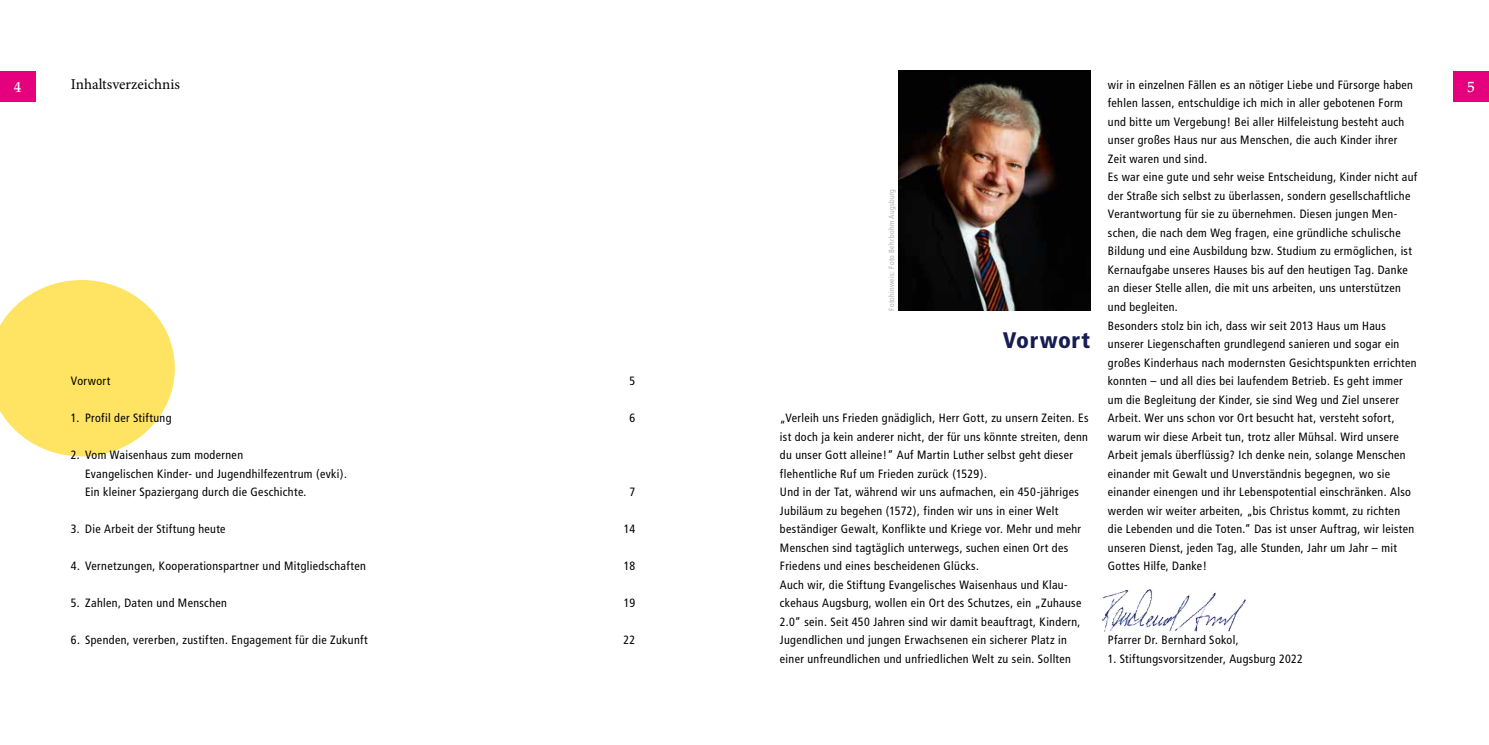
<style>
.page{position:relative;width:1489px;height:745px;background:#fff}
.page>*{position:absolute;margin:0;border:0;box-sizing:border-box;transform-origin:0 0}
.t1{font:900 condensed 22.5px "Frutiger";letter-spacing:.025em;color:#171d53}
.t2{font:15px "Minion Pro";color:#000}
.t3{font:500 15px "Palatino";color:#fff}
.t4{font:condensed 12px/18.5px "Frutiger";letter-spacing:.03em;color:#000}
.t5{font:condensed 7.5px "Frutiger";letter-spacing:.045em;color:#afafaf}
</style>
<div class="page">
<div style="left:0;top:71px;width:35px;height:31px;background:#e5007d"></div>
<div style="left:1453px;top:71px;width:35px;height:31px;background:#e5007d"></div>
<svg style="left:0;top:280px;width:175px;height:176px"></svg>
<img style="left:898px;top:70px;width:192px;height:241px">
<img style="left:1109px;top:589px;width:42px;height:42px">
<p class="t3" style="left:14px;top:78px;width:9px">4</p>
<p class="t2" style="left:71px;top:74px;width:110px">Inhaltsverzeichnis</p>
<p class="t3" style="left:1467px;top:78px;width:9px">5</p>
<p class="t4" style="left:1107px;top:75px;width:311px">wir in einzelnen Fällen es an nötiger Liebe und Fürsorge haben fehlen lassen, entschuldige ich mich in aller gebotenen Form und bitte um Vergebung! Bei aller Hilfeleistung besteht auch unser großes Haus nur aus Menschen, die auch Kinder ihrer Zeit waren und sind.<br>Es war eine gute und sehr weise Entscheidung, Kinder nicht auf der Straße sich selbst zu überlassen, sondern gesellschaftliche Verantwortung für sie zu übernehmen. Diesen jungen Men&shy;schen, die nach dem Weg fragen, eine gründliche schulische Bildung und eine Ausbildung bzw. Studium zu ermöglichen, ist Kernaufgabe unseres Hauses bis auf den heutigen Tag. Danke an dieser Stelle allen, die mit uns arbeiten, uns unterstützen und begleiten.<br>Besonders stolz bin ich, dass wir seit 2013 Haus um Haus unserer Liegenschaften grundlegend sanieren und sogar ein großes Kinderhaus nach modernsten Gesichtspunkten errichten konnten – und all dies bei laufendem Betrieb. Es geht immer um die Begleitung der Kinder, sie sind Weg und Ziel unserer Arbeit. Wer uns schon vor Ort besucht hat, versteht sofort, warum wir diese Arbeit tun, trotz aller Mühsal. Wird unsere Arbeit jemals überflüssig? Ich denke nein, solange Menschen einander mit Gewalt und Unverständnis begegnen, wo sie einander einengen und ihr Lebenspotential einschränken. Also werden wir weiter arbeiten, „bis Christus kommt, zu richten die Lebenden und die Toten.“ Das ist unser Auftrag, wir leisten unseren Dienst, jeden Tag, alle Stunden, Jahr um Jahr – mit Gottes Hilfe, Danke!</p>
<p class="t5" style="left:887px;top:311px;width:123px;rotate:-90deg">Fotohinweis: Foto Behrbohm Augsburg</p>
<h1 class="t1" style="left:1002px;top:326px;width:89px">Vorwort</h1>
<p class="t4" style="left:71px;top:371px;width:41px">Vorwort</p>
<p class="t4" style="left:629px;top:371px;width:7px">5</p>
<p class="t4" style="left:71px;top:408px;width:102px">1. Profil der Stiftung</p>
<p class="t4" style="left:629px;top:408px;width:7px">6</p>
<p class="t4" style="left:85px;top:445px;width:263px;text-indent:-14px">2. Vom Waisenhaus zum modernen<br>Evangelischen Kinder- und Jugendhilfezentrum (evki).<br>Ein kleiner Spaziergang durch die Geschichte.</p>
<p class="t4" style="left:780px;top:408px;width:310px">„Verleih uns Frieden gnädiglich, Herr Gott, zu unsern Zeiten. Es ist doch ja kein anderer nicht, der für uns könnte streiten, denn du unser Gott alleine!“ Auf Martin Luther selbst geht dieser flehentliche Ruf um Frieden zurück (1529).<br>Und in der Tat, während wir uns aufmachen, ein 450-jähriges Jubiläum zu begehen (1572), finden wir uns in einer Welt beständiger Gewalt, Konflikte und Kriege vor. Mehr und mehr Menschen sind tagtäglich unterwegs, suchen einen Ort des Friedens und eines bescheidenen Glücks.<br>Auch wir, die Stiftung Evangelisches Waisenhaus und Klau&shy;ckehaus Augsburg, wollen ein Ort des Schutzes, ein „Zuhause 2.0“ sein. Seit 450 Jahren sind wir damit beauftragt, Kindern, Jugendlichen und jungen Erwachsenen ein sicherer Platz in einer unfreundlichen und unfriedlichen Welt zu sein. Sollten</p>
<p class="t4" style="left:629px;top:482px;width:7px">7</p>
<p class="t4" style="left:71px;top:519px;width:156px">3. Die Arbeit der Stiftung heute</p>
<p class="t4" style="left:624px;top:519px;width:13px">14</p>
<p class="t4" style="left:71px;top:556px;width:296px">4. Vernetzungen, Kooperationspartner und Mitgliedschaften</p>
<p class="t4" style="left:624px;top:556px;width:13px">18</p>
<p class="t4" style="left:71px;top:593px;width:158px">5. Zahlen, Daten und Menschen</p>
<p class="t4" style="left:624px;top:593px;width:13px">19</p>
<p class="t4" style="left:71px;top:630px;width:298px">6. Spenden, vererben, zustiften. Engagement für die Zukunft</p>
<p class="t4" style="left:623px;top:630px;width:13px">22</p>
<p class="t4" style="left:1107px;top:630px;width:132px">Pfarrer Dr. Bernhard Sokol,</p>
<p class="t4" style="left:1107px;top:649px;width:197px">1. Stiftungsvorsitzender, Augsburg 2022</p>
</div>
